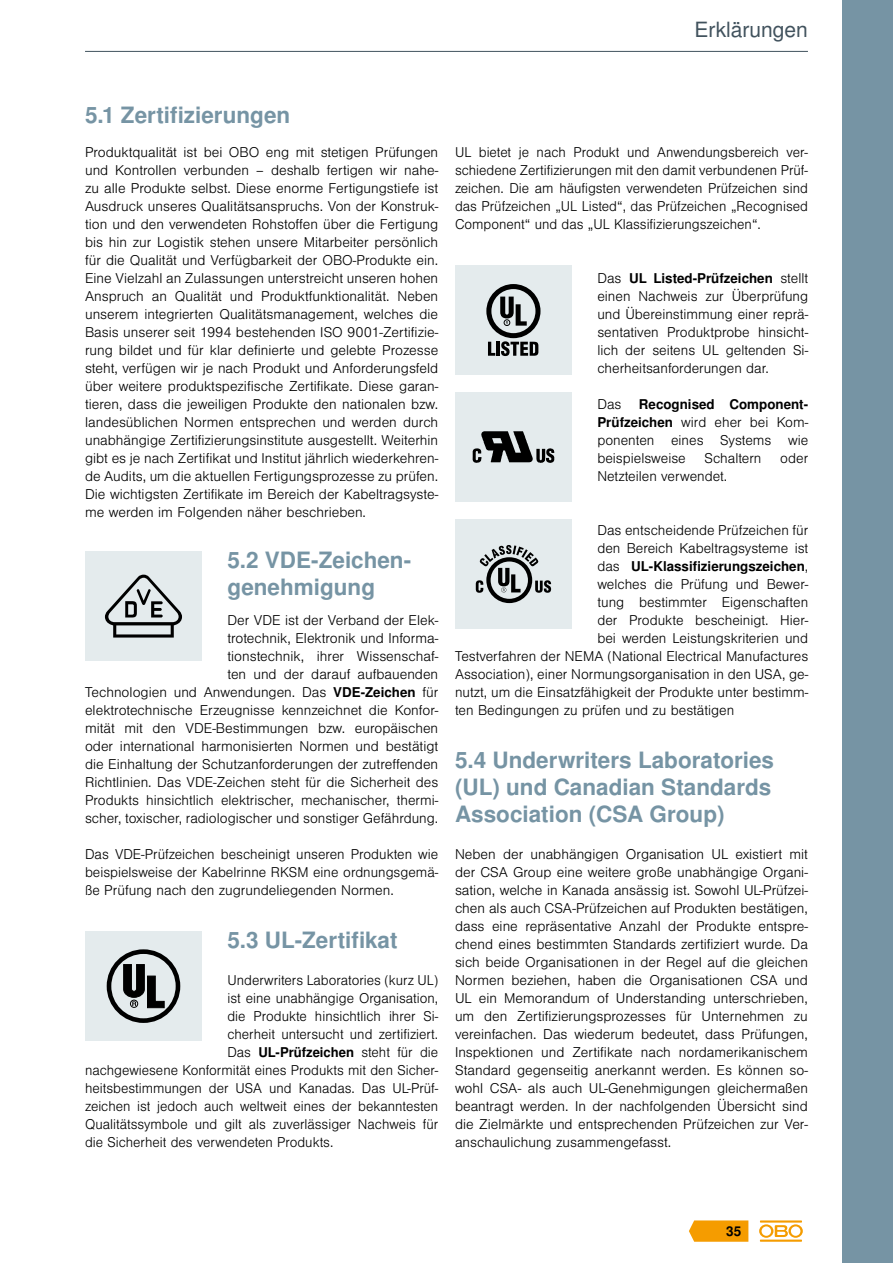
<style>
.page{position:relative;width:893px;height:1263px;background:#fff}
.page>*{position:absolute;margin:0;border:0;box-sizing:border-box;transform-origin:0 0}
.t1{font:700 22.5px/27px "Nimbus San LOT";color:#7694a4}
.t2{font:21px "Nimbus San LOT";color:#41525d}
.t3{font:300 13.5px/18px "Nimbus San LOT";color:#000;text-align:justify}
.t4{font:700 13.5px "Nimbus San LOT";color:#000}
.s1{font-weight:700}
.s2{font-weight:300}
</style>
<div class="page">
<hr style="left:85px;top:51px;width:723px;height:1px;background:#41525d">
<div style="left:85px;top:551px;width:117px;height:110px;background:#e4ebed"></div>
<svg style="left:105px;top:575px;width:77px;height:62px"></svg>
<div style="left:455px;top:265px;width:117px;height:110px;background:#e4ebed"></div>
<div style="left:455px;top:392px;width:117px;height:110px;background:#e4ebed"></div>
<svg style="left:486px;top:284px;width:54px;height:72px"></svg>
<svg style="left:472px;top:431px;width:82px;height:32px"></svg>
<div style="left:455px;top:519px;width:117px;height:110px;background:#e4ebed"></div>
<svg style="left:476px;top:545px;width:75px;height:58px"></svg>
<div style="left:85px;top:931px;width:117px;height:110px;background:#e4ebed"></div>
<svg style="left:123px;top:964px;width:41px;height:44px"></svg>
<div style="left:107px;top:949px;width:73px;height:74px;border:5px solid #000;border-radius:50%"></div>
<div style="left:842px;top:0;width:51px;height:1263px;background:#7694a4"></div>
<hr style="left:760px;top:1239px;width:42px;height:3px;background:#f59c00">
<svg style="left:759px;top:1224px;width:44px;height:14px"></svg>
<hr style="left:760px;top:1220px;width:42px;height:2px;background:#f59c00">
<svg style="left:689px;top:1220px;width:59px;height:22px"></svg>
<h2 class="t2" style="left:695px;top:17px;width:115px">Erklärungen</h2>
<h1 class="t1" style="left:85px;top:103px;width:207px">5.1 Zertifizierungen</h1>
<p class="t3" style="left:85px;top:144px;width:355px">Produktqualität ist bei OBO eng mit stetigen Prüfungen und Kontrollen verbunden – deshalb fertigen wir nahe&shy;zu alle Produkte selbst. Diese enorme Fertigungstiefe ist Ausdruck unseres Qualitätsanspruchs. Von der Konstruk&shy;tion und den verwendeten Rohstoffen über die Fertigung bis hin zur Logistik stehen unsere Mitarbeiter persönlich für die Qualität und Verfügbarkeit der OBO-Produkte ein.<br>Eine Vielzahl an Zulassungen unterstreicht unseren hohen Anspruch an Qualität und Produktfunktionalität. Neben unserem integrierten Qualitätsmanagement, welches die Basis unserer seit 1994 bestehenden ISO 9001-Zertifizie&shy;rung bildet und für klar definierte und gelebte Prozesse steht, verfügen wir je nach Produkt und Anforderungsfeld über weitere produktspezifische Zertifikate. Diese garan&shy;tieren, dass die jeweiligen Produkte den nationalen bzw. landesüblichen Normen entsprechen und werden durch unabhängige Zertifizierungsinstitute ausgestellt. Weiterhin gibt es je nach Zertifikat und Institut jährlich wiederkehren&shy;de Audits, um die aktuellen Fertigungsprozesse zu prüfen.<br>Die wichtigsten Zertifikate im Bereich der Kabeltragsyste&shy;me werden im Folgenden näher beschrieben.</p>
<h1 class="t1" style="left:227px;top:547px;width:185px">5.2 VDE-Zeichen&shy;genehmigung</h1>
<p class="t3" style="left:85px;top:612px;width:355px;text-align:right">Der VDE ist der Verband der Elek-<br>trotechnik, Elektronik und Informa-<br>tionstechnik, ihrer Wissenschaf-<br>ten und der darauf aufbauenden<br>Technologien und Anwendungen. Das <span class="s1">VDE-Zeichen</span> für elektrotechnische Erzeugnisse kennzeichnet die Konfor&shy;mität mit den VDE-Bestimmungen bzw. europäischen oder international harmonisierten Normen und bestätigt die Einhaltung der Schutzanforderungen der zutreffenden Richtlinien. Das VDE-Zeichen steht für die Sicherheit des Produkts hinsichtlich elektrischer, mechanischer, thermi&shy;scher, toxischer, radiologischer und sonstiger Gefährdung.</p>
<p class="t3" style="left:85px;top:846px;width:355px">Das VDE-Prüfzeichen bescheinigt unseren Produkten wie beispielsweise der Kabelrinne RKSM eine ordnungsgemä&shy;ße Prüfung nach den zugrundeliegenden Normen.</p>
<h1 class="t1" style="left:227px;top:927px;width:172px">5.3 UL-Zertifikat</h1>
<p class="t3" style="left:227px;top:972px;width:212px">Underwriters Laboratories (kurz UL)</p>
<p class="t3" style="left:227px;top:990px;width:212px">ist eine unabhängige Organisation,</p>
<p class="t3" style="left:227px;top:1008px;width:212px">die Produkte hinsichtlich ihrer Si-</p>
<p class="t3" style="left:227px;top:1026px;width:212px">cherheit untersucht und zertifiziert.</p>
<p class="t3" style="left:227px;top:1044px;width:212px">Das <span class="s1">UL-Prüfzeichen</span> steht für die</p>
<p class="t3" style="left:85px;top:1062px;width:355px">nachgewiesene Konformität eines Produkts mit den Sicher-</p>
<p class="t3" style="left:85px;top:1080px;width:355px">heitsbestimmungen der USA und Kanadas. Das UL-Prüf-</p>
<p class="t3" style="left:85px;top:1098px;width:355px">zeichen ist jedoch auch weltweit eines der bekanntesten</p>
<p class="t3" style="left:85px;top:1116px;width:355px">Qualitätssymbole und gilt als zuverlässiger Nachweis für</p>
<p class="t3" style="left:85px;top:1134px;width:250px">die Sicherheit des verwendeten Produkts.</p>
<p class="t3" style="left:455px;top:144px;width:354px">UL bietet je nach Produkt und Anwendungsbereich ver&shy;schiedene Zertifizierungen mit den damit verbundenen Prüf&shy;zeichen. Die am häufigsten verwendeten Prüfzeichen sind das Prüfzeichen „UL Listed“, das Prüfzeichen „Recognised Component“ und das „UL Klassifizierungszeichen“.</p>
<p class="t3" style="left:597px;top:270px;width:212px">Das <span class="s1">UL Listed-Prüfzeichen</span> stellt einen Nachweis zur Überprüfung und Übereinstimmung einer reprä&shy;sentativen Produktprobe hinsicht&shy;lich der seitens UL geltenden Si&shy;cherheitsanforderungen dar.</p>
<p class="t3" style="left:597px;top:396px;width:26px">Das</p>
<p class="t3" style="left:597px;top:396px;width:212px;text-indent:42px"><span class="s1">Recognised Component-Prüfzeichen</span> wird eher bei Kom&shy;ponenten eines Systems wie beispielsweise</p>
<p class="t3" style="left:704px;top:450px;width:59px">Schaltern</p>
<p class="t3" style="left:780px;top:450px;width:29px">oder</p>
<p class="t3" style="left:597px;top:468px;width:131px">Netzteilen verwendet.</p>
<p class="t3" style="left:597px;top:522px;width:212px">Das entscheidende Prüfzeichen für</p>
<p class="t3" style="left:597px;top:540px;width:212px">den Bereich Kabeltragsysteme ist</p>
<p class="t4" style="left:597px;top:558px;width:212px"><span class="s2">das</span> UL-Klassifizierungszeichen<span class="s2">,</span></p>
<p class="t3" style="left:597px;top:576px;width:212px">welches die Prüfung und Bewer-</p>
<p class="t3" style="left:597px;top:594px;width:212px">tung bestimmter Eigenschaften</p>
<p class="t3" style="left:597px;top:612px;width:212px">der Produkte bescheinigt. Hier-</p>
<p class="t3" style="left:597px;top:630px;width:212px">bei werden Leistungskriterien und</p>
<p class="t3" style="left:455px;top:648px;width:355px">Testverfahren der NEMA (National Electrical Manufactures</p>
<p class="t3" style="left:455px;top:666px;width:355px">Association), einer Normungsorganisation in den USA, ge-</p>
<p class="t3" style="left:455px;top:684px;width:355px">nutzt, um die Einsatzfähigkeit der Produkte unter bestimm-</p>
<p class="t3" style="left:455px;top:702px;width:281px">ten Bedingungen zu prüfen und zu bestätigen</p>
<h1 class="t1" style="left:455px;top:747px;width:321px;text-align:justify">5.4 Underwriters Laboratories (UL) und Canadian Standards Association (CSA Group)</h1>
<p class="t3" style="left:455px;top:846px;width:354px">Neben der unabhängigen Organisation UL existiert mit der CSA Group eine weitere große unabhängige Organi&shy;sation, welche in Kanada ansässig ist. Sowohl UL-Prüfzei&shy;chen als auch CSA-Prüfzeichen auf Produkten bestätigen, dass eine repräsentative Anzahl der Produkte entspre&shy;chend eines bestimmten Standards zertifiziert wurde. Da sich beide Organisationen in der Regel auf die gleichen Normen beziehen, haben die Organisationen CSA und UL ein Memorandum of Understanding unterschrieben, um den Zertifizierungsprozesses für Unternehmen zu vereinfachen. Das wiederum bedeutet, dass Prüfungen, Inspektionen und Zertifikate nach nordamerikanischem Standard gegenseitig anerkannt werden. Es können so&shy;wohl CSA- als auch UL-Genehmigungen gleichermaßen beantragt werden. In der nachfolgenden Übersicht sind die Zielmärkte und entsprechenden Prüfzeichen zur Ver&shy;anschaulichung zusammengefasst.</p>
<p class="t4" style="left:726px;top:1223px;width:17px">35</p>
</div>
